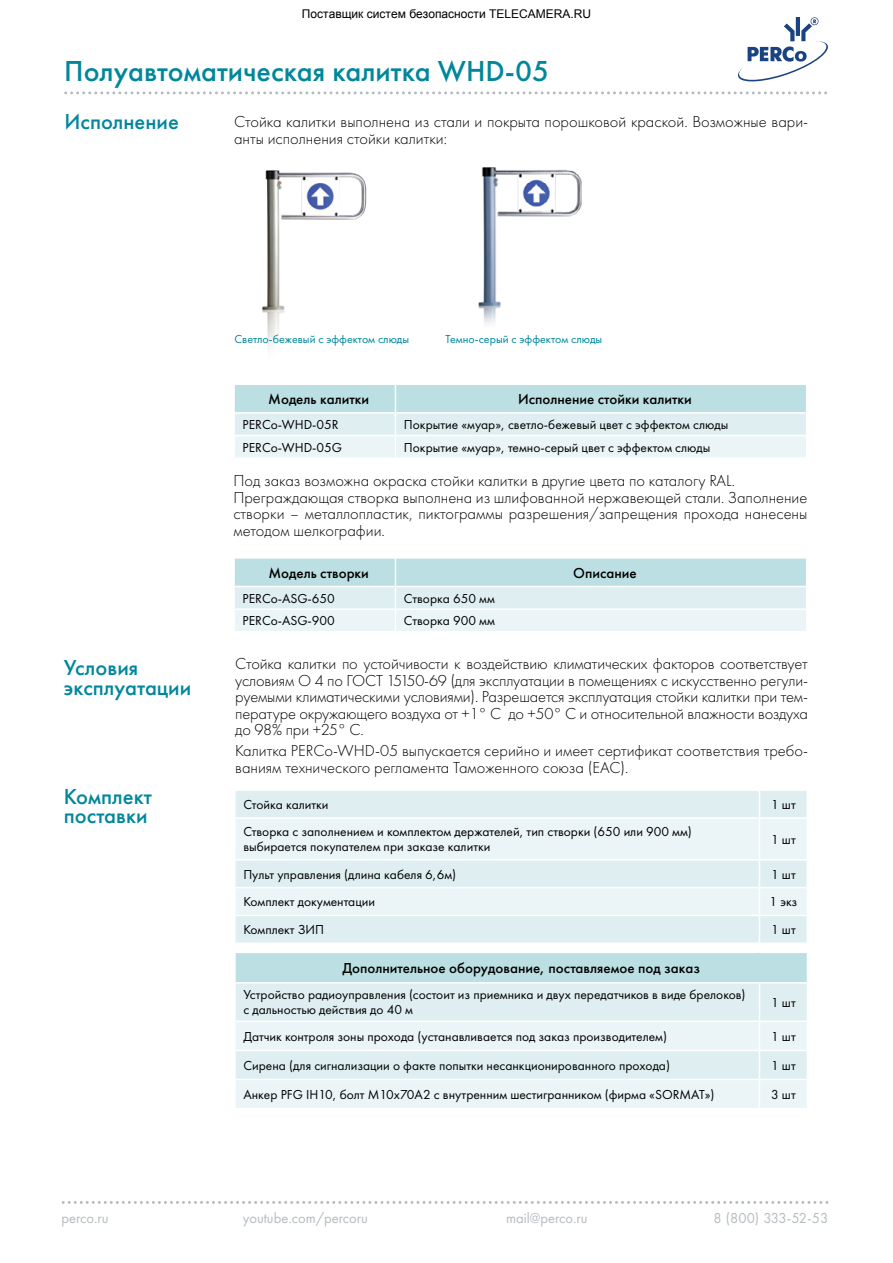
<style>
.page{position:relative;width:893px;height:1263px;background:#fff}
.page>*{position:absolute;margin:0;border:0;box-sizing:border-box;transform-origin:0 0}
.t1{font:500 30px "Futura New";color:#00879b}
.t2{font:500 22.5px/19.5px "Futura New";color:#00879b}
.t3{font:300 16.5px/16.5px "Futura New";color:#000}
.t4{font:500 15px "Futura New";color:#000}
.t5{font:15px "Futura New";color:#b4bbbf}
.t6{font:15px "Futura New";letter-spacing:-.025em;color:#b4bbbf}
.t7{font:13.5px/15px "Futura New";color:#000}
.t8{font:12px "Futura New";color:#00879b}
</style>
<div class="page">
<svg style="left:66px;top:91px;width:754px;height:3px"></svg>
<svg style="left:63px;top:1201px;width:758px;height:3px"></svg>
<svg style="left:738px;top:18px;width:90px;height:64px"></svg>
<svg style="left:234px;top:384px;width:572px;height:73px;background:#d6ebed"></svg>
<hr style="left:395px;top:435px;width:412px;height:1px;background:#fff">
<div style="left:236px;top:791px;width:571px;height:151px;background:#dfeff1"></div>
<svg style="left:236px;top:819px;width:571px;height:96px;background:#e7f2f4"></svg>
<svg style="left:759px;top:791px;width:1px;height:26px"></svg>
<hr style="left:236px;top:817px;width:523px;height:2px;background:#fff">
<hr style="left:759px;top:819px;width:1px;height:40px;background:#fff">
<hr style="left:759px;top:817px;width:48px;height:2px;background:#fff">
<hr style="left:234px;top:859px;width:525px;height:1px;background:#fff">
<hr style="left:759px;top:859px;width:49px;height:1px;background:#fff">
<hr style="left:236px;top:887px;width:523px;height:1px;background:#fff">
<hr style="left:759px;top:887px;width:48px;height:1px;background:#fff">
<hr style="left:234px;top:915px;width:525px;height:1px;background:#fff">
<svg style="left:759px;top:860px;width:1px;height:82px"></svg>
<hr style="left:759px;top:915px;width:49px;height:1px;background:#fff">
<div style="left:235px;top:952px;width:572px;height:31px;background:#bbdfe2"></div>
<div style="left:236px;top:983px;width:571px;height:37px;background:#dfeff1"></div>
<svg style="left:236px;top:1022px;width:571px;height:86px;background:#e7f2f4"></svg>
<hr style="left:234px;top:953px;width:2px;height:30px;background:#fff">
<hr style="left:234px;top:951px;width:525px;height:2px;background:#fff">
<hr style="left:759px;top:951px;width:49px;height:2px;background:#fff">
<hr style="left:236px;top:982px;width:523px;height:1px;background:#fff">
<hr style="left:236px;top:1050px;width:523px;height:1px;background:#fff">
<hr style="left:236px;top:1079px;width:523px;height:1px;background:#fff">
<hr style="left:759px;top:983px;width:1px;height:37px;background:#fff">
<hr style="left:759px;top:982px;width:48px;height:1px;background:#fff">
<hr style="left:759px;top:1050px;width:48px;height:1px;background:#fff">
<svg style="left:759px;top:1022px;width:1px;height:86px"></svg>
<hr style="left:759px;top:1079px;width:48px;height:1px;background:#fff">
<img style="left:478px;top:167px;width:104px;height:158px">
<img style="left:261px;top:170px;width:106px;height:179px">
<svg style="left:234px;top:558px;width:573px;height:73px;background:#d6ebed"></svg>
<hr style="left:395px;top:608px;width:412px;height:2px;background:#fff">
<h1 class="t1" style="left:64px;top:53px;width:486px">Полуавтоматическая калитка WHD-05</h1>
<h2 class="t2" style="left:65px;top:112px;width:116px">Исполнение</h2>
<p class="t3" style="left:234px;top:113px;width:576px">Стойка калитки выполнена из стали и покрыта порошковой краской. Возможные вари&shy;анты исполнения стойки калитки:</p>
<p class="t8" style="left:234px;top:332px;width:176px">Светло-бежевый с эффектом слюды</p>
<p class="t8" style="left:446px;top:332px;width:158px">Темно-серый с эффектом слюды</p>
<h2 class="t2" style="left:64px;top:658px;width:129px">Условия эксплуатации</h2>
<h2 class="t2" style="left:64px;top:786px;width:90px">Комплект поставки</h2>
<p class="t4" style="left:268px;top:390px;width:102px">Модель калитки</p>
<p class="t4" style="left:518px;top:390px;width:175px">Исполнение стойки калитки</p>
<p class="t7" style="left:243px;top:417px;width:98px">PERCo-WHD-05R</p>
<p class="t7" style="left:404px;top:417px;width:326px">Покрытие «муар», светло-бежевый цвет с эффектом слюды</p>
<p class="t7" style="left:243px;top:440px;width:101px">PERCo-WHD-05G</p>
<p class="t7" style="left:404px;top:440px;width:308px">Покрытие «муар», темно-серый цвет с эффектом слюды</p>
<p class="t3" style="left:233px;top:473px;width:576px">Под заказ возможна окраска стойки калитки в другие цвета по каталогу RAL.<br>Преграждающая створка выполнена из шлифованной нержавеющей стали. Заполнение створки – металлопластик, пиктограммы разрешения/запрещения прохода нанесены методом шелкографии.</p>
<p class="t4" style="left:268px;top:564px;width:102px">Модель створки</p>
<p class="t4" style="left:573px;top:564px;width:65px">Описание</p>
<p class="t7" style="left:243px;top:591px;width:94px">PERCo-ASG-650</p>
<p class="t7" style="left:404px;top:591px;width:92px">Створка 650 мм</p>
<p class="t7" style="left:243px;top:613px;width:94px">PERCo-ASG-900</p>
<p class="t7" style="left:404px;top:613px;width:92px">Створка 900 мм</p>
<p class="t3" style="left:235px;top:656px;width:574px;text-align:justify">Стойка калитки по устойчивости к воздействию климатических факторов соответствует условиям O 4 по ГОСТ 15150-69 (для эксплуатации в помещениях с искусственно регули&shy;руемыми климатическими условиями). Разрешается эксплуатация стойки калитки при тем&shy;пературе окружающего воздуха от +1° С до +50° С и относительной влажности воздуха до 98% при +25° С.</p>
<p class="t3" style="left:235px;top:742px;width:574px">Калитка PERCo-WHD-05 выпускается серийно и имеет сертификат соответствия требо&shy;ваниям технического регламента Таможенного союза (EAC).</p>
<p class="t7" style="left:243px;top:797px;width:87px">Стойка калитки</p>
<p class="t7" style="left:771px;top:797px;width:26px">1 шт</p>
<p class="t7" style="left:243px;top:824px;width:450px">Створка с заполнением и комплектом держателей, тип створки (650 или 900 мм) выбирается покупателем при заказе калитки</p>
<p class="t7" style="left:771px;top:832px;width:26px">1 шт</p>
<p class="t7" style="left:243px;top:866px;width:214px">Пульт управления (длина кабеля 6,6м)</p>
<p class="t7" style="left:771px;top:866px;width:26px">1 шт</p>
<p class="t7" style="left:243px;top:894px;width:133px">Комплект документации</p>
<p class="t7" style="left:770px;top:894px;width:29px">1 экз</p>
<p class="t7" style="left:243px;top:922px;width:82px">Комплект ЗИП</p>
<p class="t7" style="left:771px;top:922px;width:26px">1 шт</p>
<p class="t4" style="left:342px;top:959px;width:359px">Дополнительное оборудование, поставляемое под заказ</p>
<p class="t7" style="left:243px;top:987px;width:504px">Устройство радиоуправления (состоит из приемника и двух передатчиков в виде брелоков) с дальностью действия до 40 м</p>
<p class="t7" style="left:771px;top:995px;width:26px">1 шт</p>
<p class="t7" style="left:243px;top:1029px;width:425px">Датчик контроля зоны прохода (устанавливается под заказ производителем)</p>
<p class="t7" style="left:771px;top:1029px;width:26px">1 шт</p>
<p class="t7" style="left:243px;top:1058px;width:428px">Сирена (для сигнализации о факте попытки несанкционированного прохода)</p>
<p class="t7" style="left:771px;top:1058px;width:26px">1 шт</p>
<p class="t7" style="left:243px;top:1087px;width:473px">Анкер PFG IH10, болт М10х70А2 с внутренним шестигранником (фирма «SORMAT»)</p>
<p class="t7" style="left:771px;top:1087px;width:26px">3 шт</p>
<p class="t5" style="left:62px;top:1209px;width:49px">perco.ru</p>
<p class="t5" style="left:243px;top:1209px;width:127px">youtube.com/percoru</p>
<p class="t5" style="left:506px;top:1209px;width:83px">mail@perco.ru</p>
<p class="t6" style="left:713px;top:1209px;width:116px">8 (800) 333-52-53</p>
</div>
